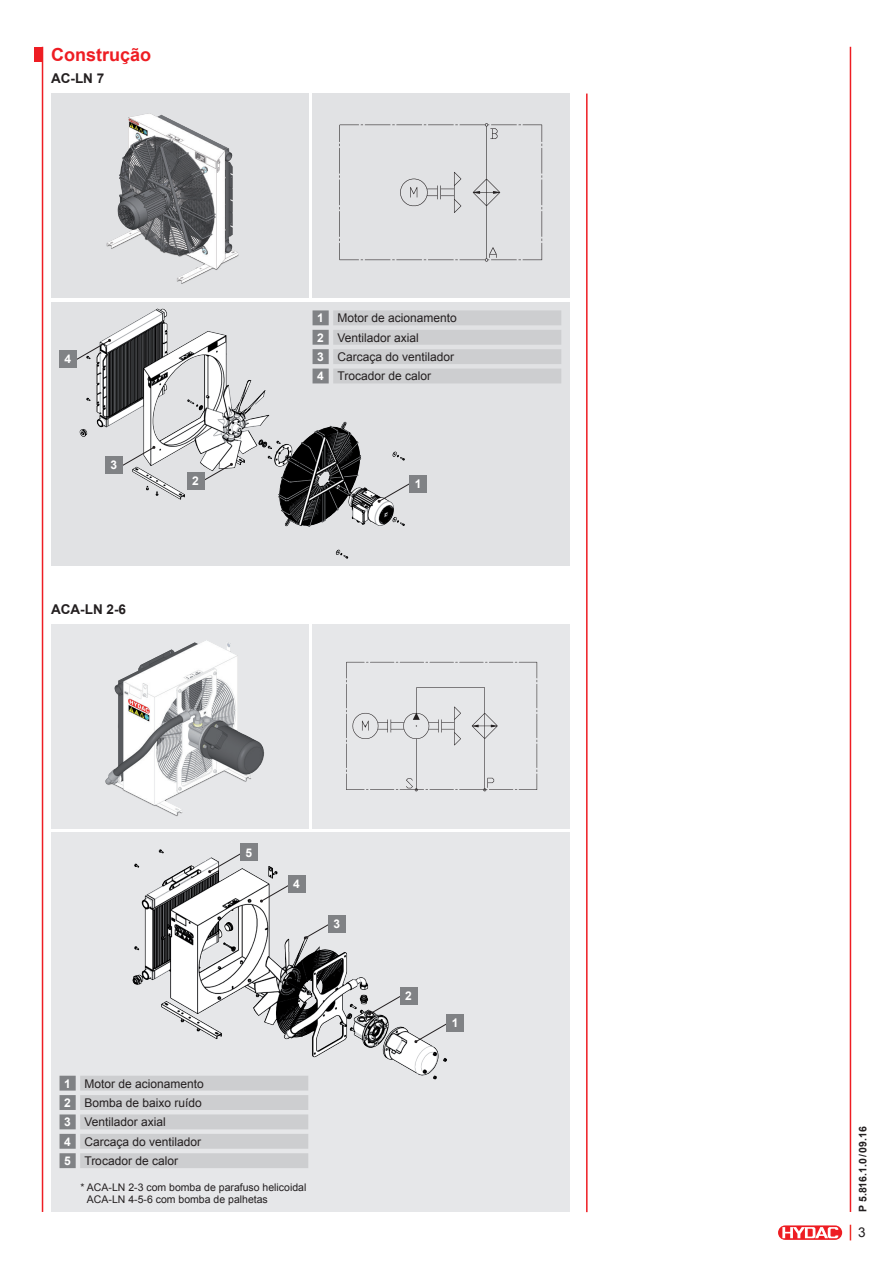
<style>
.page{position:relative;width:893px;height:1263px;background:#fff}
.page>*{position:absolute;margin:0;border:0;box-sizing:border-box;transform-origin:0 0}
.t1{font:700 18px "Arial";color:#ee1d23}
.t2{font:700 13.5px "Arial";color:#231f20}
.t3{font:13.5px "Arial";color:#231f20}
.t4{font:12px/19.4px "Arial";color:#231f20}
.t5{font:700 12px "Arial";color:#fff}
.t6{font:10.5px/12px "Arial";color:#231f20}
.t7{font:700 10.5px "Arial";color:#231f20}
.s1{font-weight:700;color:#fff}
</style>
<div class="page">
<div style="left:777px;top:1225px;width:66px;height:15px;border:1px solid #fff;border-radius:7px"></div>
<svg style="left:778px;top:1225px;width:64px;height:15px"></svg>
<svg style="left:782px;top:1227px;width:56px;height:11px"></svg>
<hr style="left:42px;top:47px;width:1px;height:1165px;background:#ee1d23">
<hr style="left:850px;top:47px;width:1px;height:1165px;background:#ee1d23">
<svg style="left:850px;top:1225px;width:1px;height:15px"></svg>
<div style="left:34px;top:47px;width:9px;height:15px;background:#ee1d23"></div>
<div style="left:51px;top:94px;width:257px;height:204px;background:#e1e2e4"></div>
<img style="left:106px;top:113px;width:133px;height:171px">
<img style="left:56px;top:624px;width:252px;height:204px">
<div style="left:51px;top:302px;width:519px;height:264px;background:#e1e2e4"></div>
<img style="left:63px;top:308px;width:364px;height:251px">
<div style="left:51px;top:832px;width:519px;height:380px;background:#e6e7e9"></div>
<img style="left:132px;top:843px;width:332px;height:237px">
<div style="left:313px;top:94px;width:257px;height:204px;background:#e1e2e4"></div>
<img style="left:339px;top:123px;width:204px;height:139px">
<div style="left:313px;top:624px;width:257px;height:204px;background:#e6e7e9"></div>
<img style="left:346px;top:661px;width:192px;height:131px">
<hr style="left:586px;top:94px;width:2px;height:1118px;background:#ee1d23">
<svg style="left:313px;top:310px;width:248px;height:73px"></svg>
<svg style="left:60px;top:1076px;width:248px;height:92px"></svg>
<svg style="left:75px;top:339px;width:36px;height:22px"></svg>
<svg style="left:120px;top:446px;width:36px;height:21px"></svg>
<svg style="left:197px;top:463px;width:36px;height:21px"></svg>
<svg style="left:377px;top:481px;width:36px;height:22px"></svg>
<div style="left:409px;top:475px;width:17px;height:17px;background:#808285"></div>
<div style="left:187px;top:472px;width:17px;height:17px;background:#808285"></div>
<div style="left:105px;top:456px;width:17px;height:17px;background:#808285"></div>
<div style="left:59px;top:350px;width:17px;height:17px;background:#808285"></div>
<svg style="left:414px;top:1021px;width:36px;height:22px"></svg>
<svg style="left:368px;top:994px;width:36px;height:22px"></svg>
<svg style="left:304px;top:918px;width:35px;height:22px"></svg>
<svg style="left:260px;top:881px;width:36px;height:22px"></svg>
<svg style="left:208px;top:851px;width:36px;height:22px"></svg>
<div style="left:446px;top:1014px;width:17px;height:17px;background:#808285"></div>
<div style="left:400px;top:987px;width:17px;height:17px;background:#808285"></div>
<div style="left:328px;top:915px;width:17px;height:17px;background:#808285"></div>
<div style="left:288px;top:875px;width:17px;height:17px;background:#808285"></div>
<div style="left:240px;top:844px;width:17px;height:17px;background:#808285"></div>
<h1 class="t1" style="left:51px;top:42px;width:102px">Construção</h1>
<p class="t2" style="left:51px;top:69px;width:55px">AC-LN 7</p>
<p class="t5" style="left:64px;top:351px;width:8px">4</p>
<p class="t5" style="left:111px;top:457px;width:8px">3</p>
<p class="t2" style="left:51px;top:600px;width:76px">ACA-LN 2-6</p>
<p class="t4" style="left:317px;top:308px;width:141px"><span class="s1">1</span> Motor de acionamento<br><span class="s1">2</span> Ventilador axial<br><span class="s1">3</span> Carcaça do ventilador<br><span class="s1">4</span> Trocador de calor</p>
<p class="t5" style="left:192px;top:473px;width:8px">2</p>
<p class="t5" style="left:415px;top:476px;width:8px">1</p>
<p class="t5" style="left:245px;top:844px;width:8px">5</p>
<p class="t5" style="left:293px;top:876px;width:8px">4</p>
<p class="t5" style="left:334px;top:916px;width:8px">3</p>
<p class="t5" style="left:405px;top:988px;width:8px">2</p>
<p class="t5" style="left:452px;top:1015px;width:8px">1</p>
<p class="t4" style="left:64px;top:1074px;width:141px"><span class="s1">1</span> Motor de acionamento<br><span class="s1">2</span> Bomba de baixo ruído<br><span class="s1">3</span> Ventilador axial<br><span class="s1">4</span> Carcaça do ventilador<br><span class="s1">5</span> Trocador de calor</p>
<p class="t6" style="left:87px;top:1181px;width:221px;text-indent:-6px">* ACA-LN 2-3 com bomba de parafuso helicoidal<br>ACA-LN 4-5-6 com bomba de palhetas</p>
<p class="t7" style="left:856px;top:1212px;width:87px;rotate:-90deg">P 5.816.1.0/09.16</p>
<p class="t3" style="left:858px;top:1223px;width:9px">3</p>
</div>
